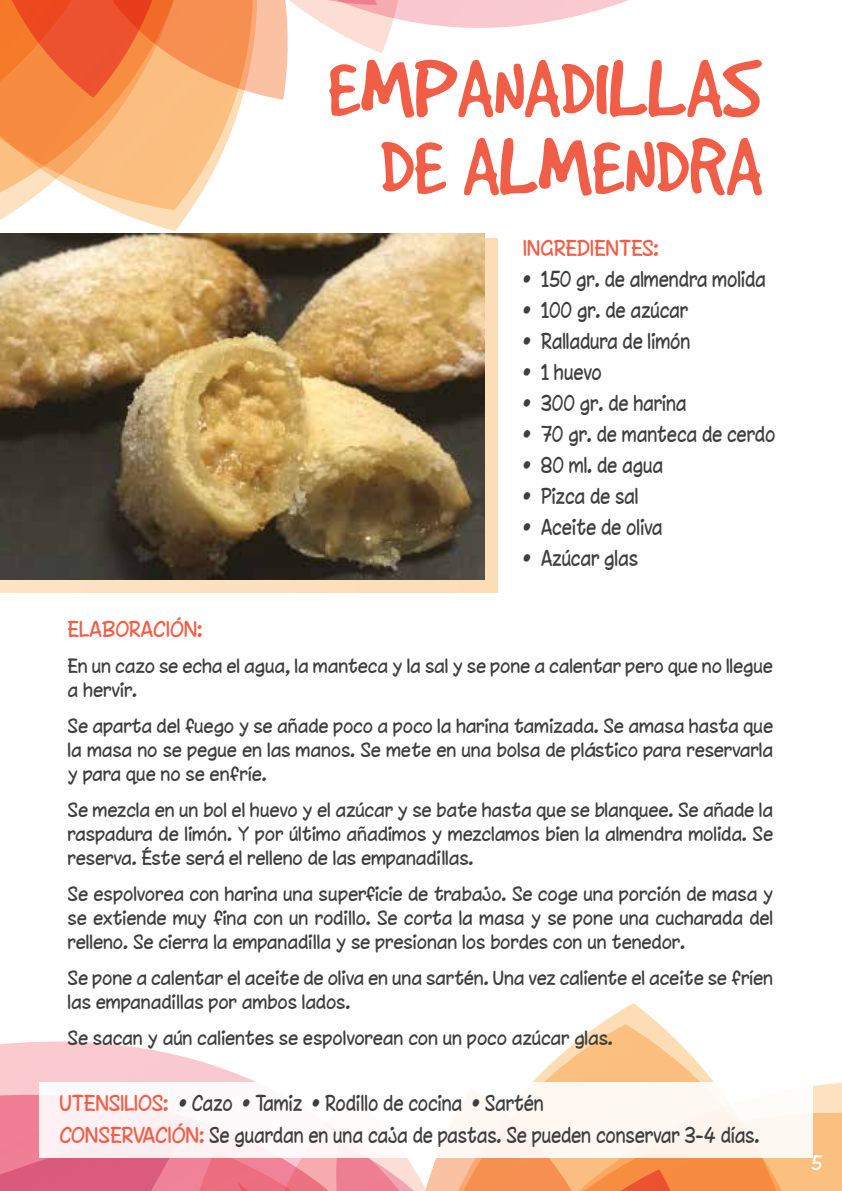
<style>
.page{position:relative;width:842px;height:1191px;background:#fff}
.page>*{position:absolute;margin:0;border:0;box-sizing:border-box;transform-origin:0 0}
.t1{font:90px/78px "Good Dog";color:#f15e47;text-align:center}
.t2{font:20px/32px "Chinacat";color:#3e3e3f;scale:.9 1}
.t3{font:20px "Chinacat";color:#f15e47}
.t4{font:18px/24px "Chinacat";color:#3e3e3f;text-align:justify}
.t5{font:18px "Chinacat";color:#fff}
.s1{color:#f15e47}
</style>
<div class="page">
<svg style="left:0;top:1041px;width:254px;height:40px"></svg>
<svg style="left:534px;top:1003px;width:179px;height:78px"></svg>
<svg style="left:0;top:1081px;width:842px;height:110px;background:#f19381"></svg>
<svg style="left:0;top:0;width:629px;height:226px"></svg>
<div style="left:39px;top:1081px;width:773px;height:76px;background:#fef8f4"></div>
<div style="left:0;top:239px;width:497px;height:353px;background:#fddeba"></div>
<img style="left:0;top:233px;width:485px;height:346px">
<h1 class="t1" style="left:328px;top:48px;width:436px">EMPANADILLAS<br>DE ALMENDRA</h1>
<p class="t3" style="left:524px;top:236px;width:137px">INGREDIENTES:</p>
<p class="t2" style="left:524px;top:263px;width:271px">• 150 gr. de almendra molida</p>
<p class="t2" style="left:524px;top:294px;width:185px">• 100 gr. de azúcar</p>
<p class="t2" style="left:524px;top:325px;width:187px">• Ralladura de limón</p>
<p class="t2" style="left:524px;top:356px;width:89px">• 1 huevo</p>
<p class="t2" style="left:524px;top:387px;width:183px">• 300 gr. de harina</p>
<p class="t2" style="left:524px;top:418px;width:281px">• 70 gr. de manteca de cerdo</p>
<p class="t2" style="left:524px;top:449px;width:157px">• 80 ml. de agua</p>
<p class="t2" style="left:524px;top:480px;width:130px">• Pizca de sal</p>
<p class="t2" style="left:524px;top:511px;width:156px">• Aceite de oliva</p>
<p class="t2" style="left:524px;top:542px;width:129px">• Azúcar glas</p>
<p class="t3" style="left:68px;top:617px;width:136px">ELABORACIÓN:</p>
<p class="t4" style="left:68px;top:654px;width:707px">En un cazo se echa el agua, la manteca y la sal y se pone a calentar pero que no llegue a hervir.</p>
<p class="t4" style="left:68px;top:714px;width:707px">Se aparta del fuego y se añade poco a poco la harina tamizada. Se amasa hasta que la masa no se pegue en las manos. Se mete en una bolsa de plástico para reservarla y para que no se enfríe.</p>
<p class="t4" style="left:68px;top:798px;width:707px">Se mezcla en un bol el huevo y el azúcar y se bate hasta que se blanquee. Se añade la raspadura de limón. Y por último añadimos y mezclamos bien la almendra molida. Se reserva. Éste será el relleno de las empanadillas.</p>
<p class="t4" style="left:68px;top:882px;width:707px">Se espolvorea con harina una superficie de trabajo. Se coge una porción de masa y se extiende muy fina con un rodillo. Se corta la masa y se pone una cucharada del relleno. Se cierra la empanadilla y se presionan los bordes con un tenedor.</p>
<p class="t4" style="left:68px;top:966px;width:707px">Se pone a calentar el aceite de oliva en una sartén. Una vez caliente el aceite se fríen las empanadillas por ambos lados.</p>
<p class="t4" style="left:68px;top:1026px;width:547px">Se sacan y aún calientes se espolvorean con un poco azúcar glas.</p>
<p class="t2" style="left:60px;top:1087px;width:779px"><span class="s1">UTENSILIOS:</span> • Cazo • Tamiz • Rodillo de cocina • Sartén<br><span class="s1">CONSERVACIÓN:</span> Se guardan en una caja de pastas. Se pueden conservar 3-4 días.</p>
<p class="t5" style="left:812px;top:1152px;width:12px">5</p>
</div>
